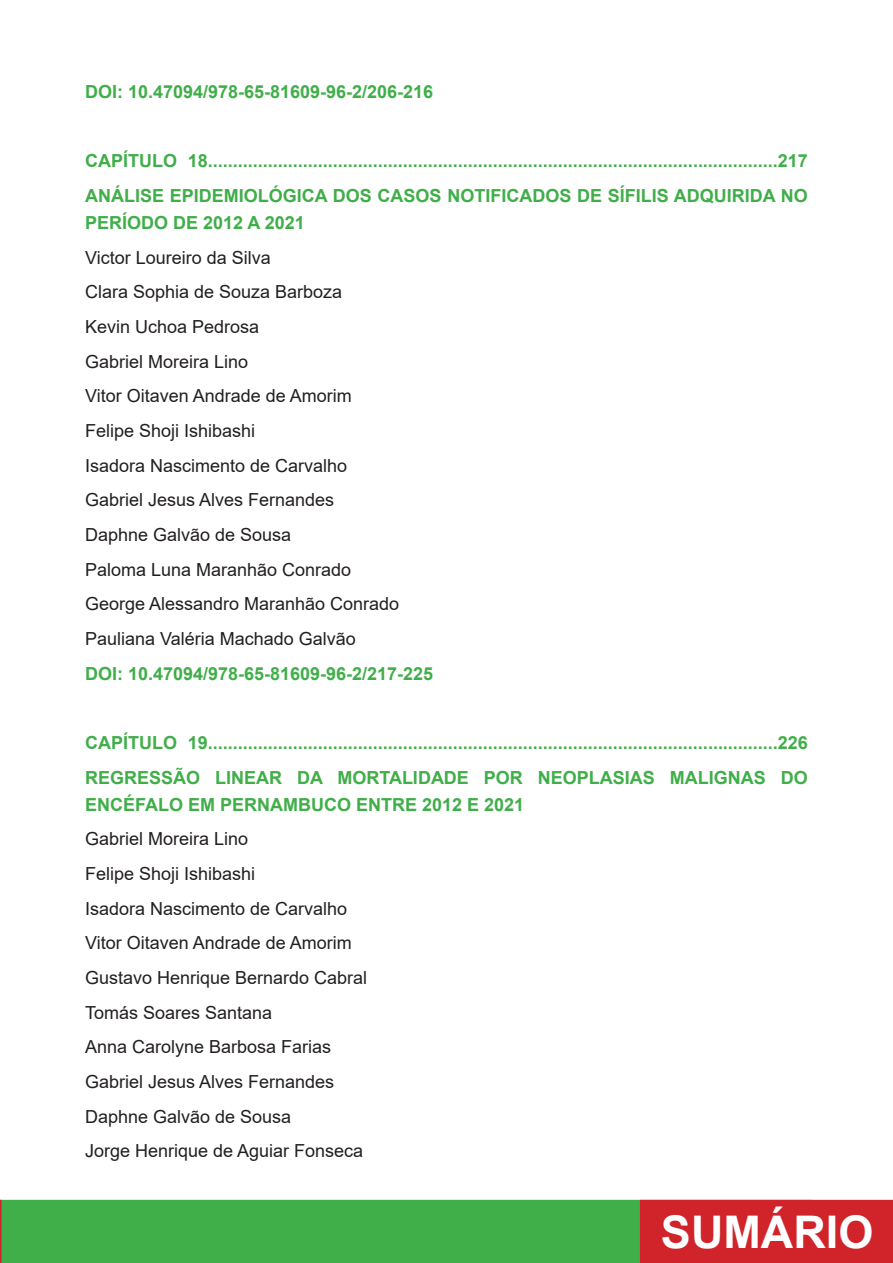
<style>
.page{position:relative;width:893px;height:1263px;background:#fff}
.page>*{position:absolute;margin:0;border:0;box-sizing:border-box;transform-origin:0 0}
.t1{font:700 45px "Arial";color:#fff}
.t2{font:18px "Arial";color:#231f20}
.t3{font:700 18px/27px "Arial";color:#40ae49}
</style>
<div class="page">
<div style="left:0;top:1200px;width:812px;height:63px;background:#40ae49"></div>
<svg style="left:0;top:1200px;width:2px;height:63px"></svg>
<div style="left:640px;top:1200px;width:253px;height:63px;background:#d1232a"></div>
<p class="t3" style="left:85px;top:79px;width:350px">DOI: 10.47094/978-65-81609-96-2/206-216</p>
<p class="t3" style="left:85px;top:148px;width:724px">CAPÍTULO 18..................................................................................................................217</p>
<p class="t3" style="left:85px;top:182px;width:724px">ANÁLISE EPIDEMIOLÓGICA DOS CASOS NOTIFICADOS DE SÍFILIS ADQUIRIDA NO<br>PERÍODO DE 2012 A 2021</p>
<p class="t2" style="left:85px;top:245px;width:187px">Victor Loureiro da Silva</p>
<p class="t2" style="left:85px;top:280px;width:259px">Clara Sophia de Souza Barboza</p>
<p class="t2" style="left:85px;top:314px;width:176px">Kevin Uchoa Pedrosa</p>
<p class="t2" style="left:85px;top:349px;width:165px">Gabriel Moreira Lino</p>
<p class="t2" style="left:85px;top:384px;width:268px">Vitor Oitaven Andrade de Amorim</p>
<p class="t2" style="left:85px;top:418px;width:172px">Felipe Shoji Ishibashi</p>
<p class="t2" style="left:85px;top:453px;width:264px">Isadora Nascimento de Carvalho</p>
<p class="t2" style="left:85px;top:488px;width:251px">Gabriel Jesus Alves Fernandes</p>
<p class="t2" style="left:85px;top:522px;width:208px">Daphne Galvão de Sousa</p>
<p class="t2" style="left:85px;top:557px;width:268px">Paloma Luna Maranhão Conrado</p>
<p class="t2" style="left:85px;top:592px;width:316px">George Alessandro Maranhão Conrado</p>
<p class="t2" style="left:85px;top:626px;width:272px">Pauliana Valéria Machado Galvão</p>
<p class="t3" style="left:85px;top:660px;width:350px">DOI: 10.47094/978-65-81609-96-2/217-225</p>
<p class="t3" style="left:85px;top:729px;width:724px">CAPÍTULO 19..................................................................................................................226</p>
<p class="t3" style="left:85px;top:764px;width:724px">REGRESSÃO LINEAR DA MORTALIDADE POR NEOPLASIAS MALIGNAS DO<br>ENCÉFALO EM PERNAMBUCO ENTRE 2012 E 2021</p>
<p class="t2" style="left:85px;top:826px;width:165px">Gabriel Moreira Lino</p>
<p class="t2" style="left:85px;top:861px;width:172px">Felipe Shoji Ishibashi</p>
<p class="t2" style="left:85px;top:896px;width:264px">Isadora Nascimento de Carvalho</p>
<p class="t2" style="left:85px;top:930px;width:268px">Vitor Oitaven Andrade de Amorim</p>
<p class="t2" style="left:85px;top:965px;width:284px">Gustavo Henrique Bernardo Cabral</p>
<p class="t2" style="left:85px;top:1000px;width:189px">Tomás Soares Santana</p>
<p class="t2" style="left:85px;top:1034px;width:248px">Anna Carolyne Barbosa Farias</p>
<p class="t2" style="left:85px;top:1069px;width:251px">Gabriel Jesus Alves Fernandes</p>
<p class="t2" style="left:85px;top:1104px;width:208px">Daphne Galvão de Sousa</p>
<p class="t2" style="left:85px;top:1138px;width:280px">Jorge Henrique de Aguiar Fonseca</p>
<h1 class="t1" style="left:661px;top:1200px;width:214px">SUMÁRIO</h1>
</div>
